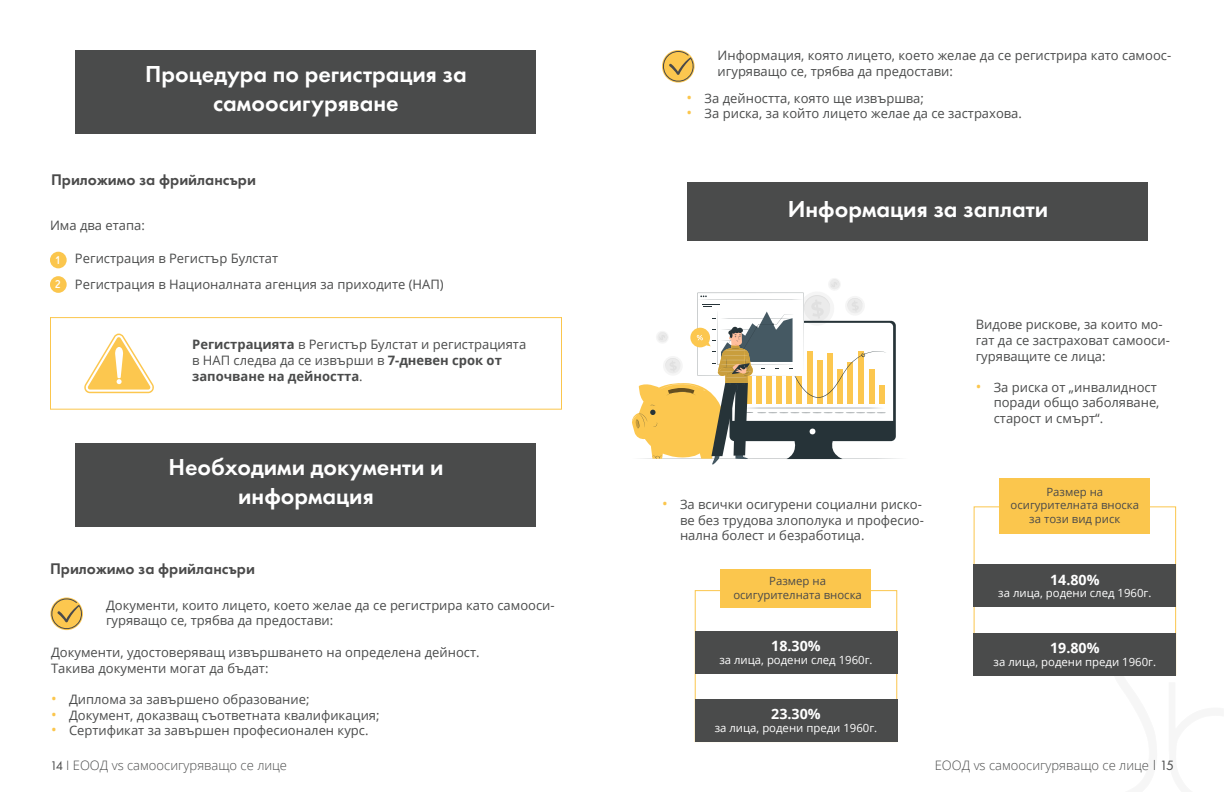
<style>
.page{position:relative;width:1224px;height:792px;background:#fff}
.page>*{position:absolute;margin:0;border:0;box-sizing:border-box;transform-origin:0 0}
.t1{font:600 24px/28.8px "Futura PT";color:#fff;text-align:center}
.t2{font:600 16px "Futura PT";color:#4a4a4a}
.t3{font:700 14.2px "Open Sans";color:#fff}
.t4{font:13px/15.6px "Open Sans";color:#4a4b4b}
.t5{font:300 13px "Open Sans";color:#4a4b4b}
.t6{font:11.4px "Open Sans";color:#fff}
.t7{font:11.4px/13.6px "Open Sans";color:#4a4a4a;text-align:center}
.t8{font:500 11.4px "DI Nosaur";color:#fff}
.s1{font-weight:700}
.s2{font-size:15px;color:#fbc64d}
.s3{font-family:"Futura PT";font-weight:400}
.s4{font-size:14px}
.s5{font-family:"Futura PT";font-weight:400;font-size:14px}
</style>
<div class="page">
<img style="left:1101px;top:624px;width:76px;height:52px">
<div style="left:50px;top:252px;width:17px;height:16px;background:#fbc64d;border-radius:50%"></div>
<div style="left:50px;top:276px;width:17px;height:17px;background:#fbc64d;border-radius:50%"></div>
<svg style="left:50px;top:598px;width:33px;height:33px"></svg>
<svg style="left:662px;top:51px;width:33px;height:32px"></svg>
<div style="left:50px;top:317px;width:512px;height:93px;border:1px solid #fbc64d"></div>
<svg style="left:84px;top:334px;width:70px;height:59px"></svg>
<div style="left:974px;top:565px;width:202px;height:42px;background:#4a4b4b"></div>
<div style="left:974px;top:633px;width:202px;height:42px;background:#4a4b4b"></div>
<div style="left:1000px;top:479px;width:150px;height:55px;background:#fbc64d"></div>
<div style="left:695px;top:631px;width:202px;height:43px;background:#4a4b4b"></div>
<div style="left:695px;top:699px;width:202px;height:43px;background:#4a4b4b"></div>
<div style="left:721px;top:570px;width:150px;height:38px;background:#fbc64d"></div>
<div style="left:76px;top:50px;width:460px;height:83px;background:#4a4b4b"></div>
<div style="left:76px;top:443px;width:460px;height:83px;background:#4a4b4b"></div>
<div style="left:688px;top:183px;width:460px;height:58px;background:#4a4b4b"></div>
<svg style="left:632px;top:279px;width:268px;height:186px"></svg>
<p class="t1" style="left:145px;top:59px;width:323px">Процедура по регистрация за самоосигуряване</p>
<p class="t2" style="left:51px;top:170px;width:207px">Приложимо за фрийлансъри</p>
<p class="t4" style="left:50px;top:217px;width:96px">Има два етапа:</p>
<p class="t8" style="left:55px;top:252px;width:6px">1</p>
<p class="t8" style="left:55px;top:276px;width:7px">2</p>
<p class="t4" style="left:75px;top:250px;width:205px">Регистрация в Регистър Булстат</p>
<p class="t4" style="left:75px;top:276px;width:370px">Регистрация в Националната агенция за приходите (НАП)</p>
<p class="t4" style="left:192px;top:336px;width:336px"><span class="s1">Регистрацията</span> в Регистър Булстат и регистрацията в НАП следва да се извърши в <span class="s1">7-дневен срок от започване на дейността</span>.</p>
<p class="t1" style="left:168px;top:452px;width:277px">Необходими документи и информация</p>
<p class="t2" style="left:50px;top:558px;width:207px">Приложимо за фрийлансъри</p>
<p class="t4" style="left:106px;top:597px;width:450px">Документи, които лицето, което желае да се регистрира като самооси&shy;гуряващо се, трябва да предостави:</p>
<p class="t4" style="left:51px;top:644px;width:430px">Документи, удостоверяващ извършването на определена дейност.</p>
<p class="t4" style="left:51px;top:660px;width:219px">Такива документи могат да бъдат:</p>
<p class="t4" style="left:51px;top:691px;width:260px"><span class="s2">•</span> Диплома за завършено образование;</p>
<p class="t4" style="left:51px;top:707px;width:330px"><span class="s2">•</span> Документ, доказващ съответната квалификация;</p>
<p class="t4" style="left:51px;top:722px;width:319px"><span class="s2">•</span> Сертификат за завършен професионален курс.</p>
<p class="t4" style="left:718px;top:47px;width:455px">Информация, която лицето, което желае да се регистрира като самоос&shy;игуряващо се, трябва да предостави:</p>
<p class="t4" style="left:687px;top:90px;width:239px"><span class="s2">•</span> За дейността, която ще извършва;</p>
<p class="t4" style="left:687px;top:105px;width:337px"><span class="s2">•</span> За риска, за който лицето желае да се застрахова.</p>
<p class="t1" style="left:788px;top:195px;width:262px">Информация за заплати</p>
<p class="t4" style="left:976px;top:317px;width:196px">Видове рискове, за които мо&shy;гат да се застраховат самооси&shy;гуряващите се лица:</p>
<p class="t4" style="left:994px;top:379px;width:167px;text-indent:-18px"><span class="s2">•</span> За риска от „инвалидност поради общо заболяване, старост и смърт“.</p>
<p class="t4" style="left:680px;top:496px;width:245px;text-indent:-18px"><span class="s2">•</span> За всички осигурени социални риско&shy;ве без трудова злополука и професио&shy;нална болест и безработица.</p>
<p class="t7" style="left:1011px;top:485px;width:130px">Размер на осигурителната вноска за този вид риск</p>
<p class="t3" style="left:1050px;top:570px;width:51px">14.80%</p>
<p class="t6" style="left:998px;top:585px;width:155px">за лица, родени след 1960г.</p>
<p class="t7" style="left:733px;top:574px;width:130px">Размер на осигурителната вноска</p>
<p class="t3" style="left:771px;top:636px;width:51px">18.30%</p>
<p class="t6" style="left:719px;top:652px;width:155px">за лица, родени след 1960г.</p>
<p class="t3" style="left:1050px;top:638px;width:51px">19.80%</p>
<p class="t6" style="left:994px;top:654px;width:164px">за лица, родени преди 1960г.</p>
<p class="t3" style="left:771px;top:704px;width:51px">23.30%</p>
<p class="t6" style="left:715px;top:720px;width:164px">за лица, родени преди 1960г.</p>
<p class="t5" style="left:50px;top:756px;width:239px"><span class="s3">14</span> I ЕООД vs самоосигуряващо се лице</p>
<p class="t5" style="left:935px;top:756px;width:241px">ЕООД vs самоосигуряващо се лице <span class="s4">I</span> <span class="s5">15</span></p>
</div>
